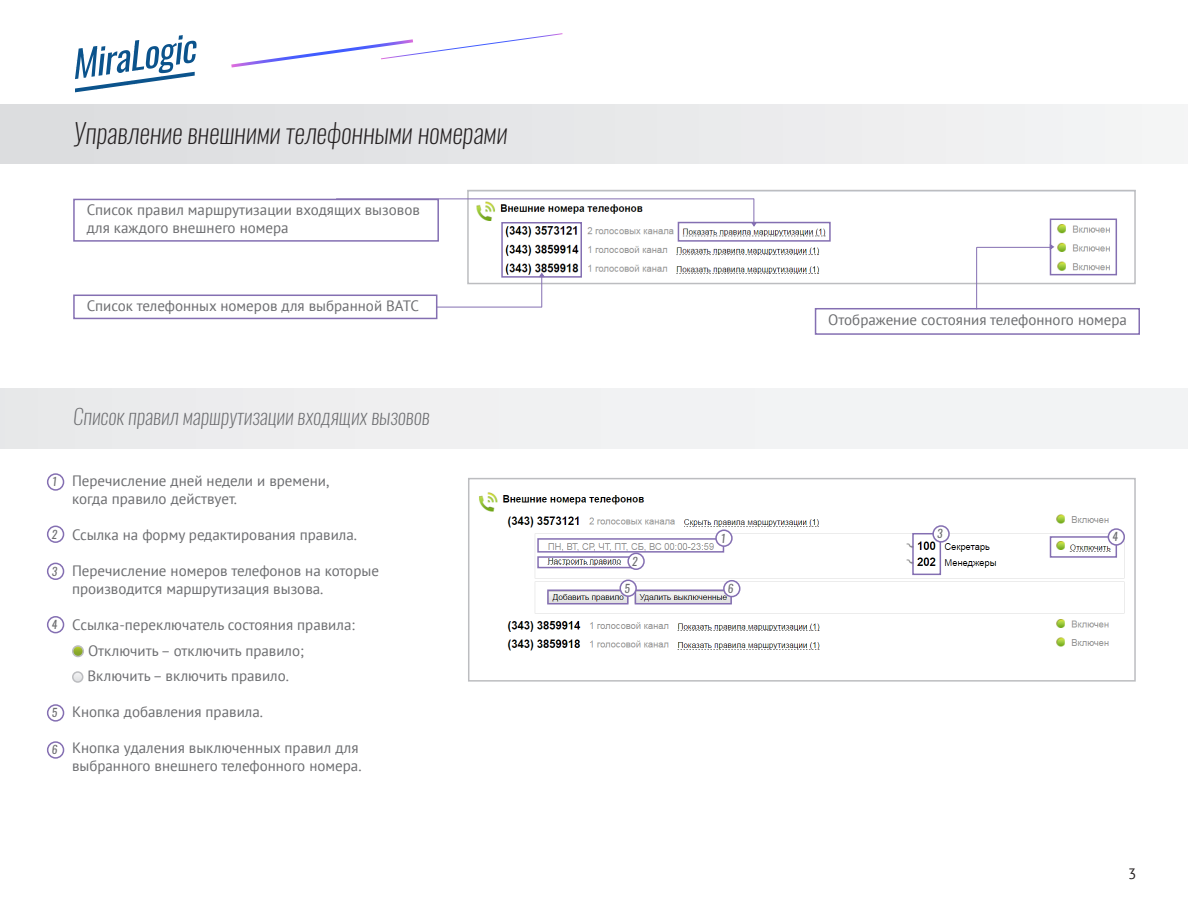
<style>
.page{position:relative;width:1188px;height:918px;background:#fff}
.page>*{position:absolute;margin:0;border:0;box-sizing:border-box;transform-origin:0 0}
.t1{font:italic 200 27px "Oswald";color:#231f20}
.t2{font:italic 200 21px "Oswald";color:#6c6d70}
.t3{font:15px/18px "PT Sans";color:#6c6d70}
.t4{font:15px "PT Sans";color:#231f20}
.t5{font:italic 11.25px "Oswald";color:#6c6d70}
</style>
<div class="page">
<svg style="left:231px;top:33px;width:332px;height:35px"></svg>
<svg style="left:75px;top:35px;width:121px;height:57px"></svg>
<svg style="left:73px;top:648px;width:10px;height:9px"></svg>
<div style="left:72px;top:645px;width:12px;height:12px;border:2px solid #bcbdc0;border-radius:50%"></div>
<svg style="left:75px;top:672px;width:8px;height:10px"></svg>
<div style="left:72px;top:671px;width:11px;height:12px;border:2px solid #bcbdc0;border-radius:50%"></div>
<div style="left:0;top:389px;width:1188px;height:59px;background:#f0f1f2"></div>
<div style="left:0;top:104px;width:1188px;height:60px;background:#e7e8e9"></div>
<img style="left:479px;top:492px;width:646px;height:159px">
<div style="left:468px;top:478px;width:668px;height:204px;border:2px solid #bcbdc0"></div>
<img style="left:470px;top:198px;width:647px;height:83px">
<div style="left:467px;top:190px;width:669px;height:94px;border:2px solid #bcbdc0"></div>
<hr style="left:542px;top:277px;width:1px;height:30px;background:#846fb2">
<div style="left:73px;top:199px;width:366px;height:43px;border:2px solid #846fb2"></div>
<hr style="left:436px;top:307px;width:106px;height:1px;background:#846fb2">
<div style="left:912px;top:533px;width:29px;height:42px;border:2px solid #846fb2"></div>
<div style="left:1050px;top:219px;width:67px;height:56px;border:2px solid #846fb2"></div>
<div style="left:678px;top:222px;width:153px;height:20px;border:2px solid #846fb2"></div>
<div style="left:501px;top:222px;width:81px;height:56px;border:2px solid #846fb2"></div>
<div style="left:73px;top:295px;width:364px;height:24px;border:2px solid #846fb2"></div>
<hr style="left:336px;top:199px;width:418px;height:1px;background:#846fb2">
<svg style="left:750px;top:199px;width:8px;height:29px"></svg>
<svg style="left:537px;top:272px;width:9px;height:6px"></svg>
<div style="left:47px;top:704px;width:17px;height:18px;border:2px solid #846fb2;border-radius:50%"></div>
<div style="left:47px;top:741px;width:17px;height:18px;border:2px solid #846fb2;border-radius:50%"></div>
<div style="left:47px;top:563px;width:17px;height:17px;border:2px solid #846fb2;border-radius:50%"></div>
<div style="left:47px;top:473px;width:17px;height:18px;border:2px solid #846fb2;border-radius:50%"></div>
<div style="left:47px;top:526px;width:17px;height:17px;border:2px solid #846fb2;border-radius:50%"></div>
<div style="left:537px;top:538px;width:187px;height:15px;border:2px solid #846fb2"></div>
<div style="left:716px;top:530px;width:16px;height:16px;background:#fff;border-radius:50%"></div>
<div style="left:715px;top:529px;width:18px;height:18px;border:2px solid #846fb2;border-radius:50%"></div>
<div style="left:537px;top:556px;width:98px;height:12px;border:2px solid #846fb2"></div>
<div style="left:628px;top:553px;width:16px;height:16px;background:#fff;border-radius:50%"></div>
<div style="left:627px;top:553px;width:18px;height:17px;border:2px solid #846fb2;border-radius:50%"></div>
<div style="left:933px;top:526px;width:16px;height:16px;background:#fff;border-radius:50%"></div>
<div style="left:932px;top:525px;width:18px;height:18px;border:2px solid #846fb2;border-radius:50%"></div>
<div style="left:547px;top:590px;width:81px;height:14px;border:2px solid #846fb2"></div>
<div style="left:635px;top:590px;width:97px;height:14px;border:2px solid #846fb2"></div>
<div style="left:724px;top:581px;width:16px;height:16px;background:#fff;border-radius:50%"></div>
<div style="left:723px;top:580px;width:17px;height:17px;border:2px solid #846fb2;border-radius:50%"></div>
<div style="left:620px;top:580px;width:16px;height:16px;background:#fff;border-radius:50%"></div>
<div style="left:619px;top:580px;width:18px;height:17px;border:2px solid #846fb2;border-radius:50%"></div>
<div style="left:815px;top:308px;width:325px;height:27px;border:2px solid #846fb2"></div>
<div style="left:1050px;top:536px;width:67px;height:22px;border:2px solid #846fb2"></div>
<div style="left:1108px;top:529px;width:16px;height:16px;background:#fff;border-radius:50%"></div>
<div style="left:1108px;top:528px;width:17px;height:18px;border:2px solid #846fb2;border-radius:50%"></div>
<div style="left:47px;top:616px;width:17px;height:17px;border:2px solid #846fb2;border-radius:50%"></div>
<hr style="left:977px;top:247px;width:73px;height:1px;background:#846fb2">
<svg style="left:1049px;top:242px;width:6px;height:9px"></svg>
<hr style="left:976px;top:247px;width:1px;height:62px;background:#846fb2">
<p class="t1" style="left:73px;top:115px;width:436px">Управление внешними телефонными номерами</p>
<p class="t3" style="left:87px;top:201px;width:335px">Список правил маршрутизации входящих вызовов для каждого внешнего номера</p>
<p class="t3" style="left:87px;top:297px;width:334px">Список телефонных номеров для выбранной ВАТС</p>
<p class="t2" style="left:73px;top:402px;width:358px">Список правил маршрутизации входящих вызовов</p>
<p class="t3" style="left:72px;top:472px;width:259px">Перечисление дней недели и времени,</p>
<p class="t3" style="left:72px;top:490px;width:167px">когда правило действует.</p>
<p class="t3" style="left:72px;top:526px;width:287px">Ссылка на форму редактирования правила.</p>
<p class="t3" style="left:72px;top:562px;width:308px">Перечисление номеров телефонов на которые производится маршрутизация вызова.</p>
<p class="t3" style="left:72px;top:616px;width:284px">Cсылка-переключатель состояния правила:</p>
<p class="t3" style="left:88px;top:641px;width:217px">Отключить – отключить правило;</p>
<p class="t3" style="left:87px;top:667px;width:203px">Включить – включить правило.</p>
<p class="t3" style="left:72px;top:703px;width:193px">Кнопка добавления правила.</p>
<p class="t3" style="left:72px;top:739px;width:288px">Кнопка удаления выключенных правил для</p>
<p class="t3" style="left:72px;top:757px;width:291px">выбранного внешнего телефонного номера.</p>
<p class="t5" style="left:52px;top:474px;width:7px">1</p>
<p class="t5" style="left:52px;top:526px;width:7px">2</p>
<p class="t5" style="left:720px;top:530px;width:7px">1</p>
<p class="t5" style="left:632px;top:553px;width:7px">2</p>
<p class="t5" style="left:52px;top:563px;width:7px">3</p>
<p class="t5" style="left:624px;top:580px;width:7px">5</p>
<p class="t5" style="left:728px;top:581px;width:7px">6</p>
<p class="t5" style="left:52px;top:617px;width:7px">4</p>
<p class="t5" style="left:52px;top:705px;width:7px">5</p>
<p class="t5" style="left:52px;top:742px;width:7px">6</p>
<p class="t3" style="left:828px;top:310px;width:300px">Отображение состояния телефонного номера</p>
<p class="t5" style="left:937px;top:526px;width:7px">3</p>
<p class="t5" style="left:1112px;top:529px;width:7px">4</p>
<p class="t4" style="left:1128px;top:864px;width:10px">3</p>
</div>
